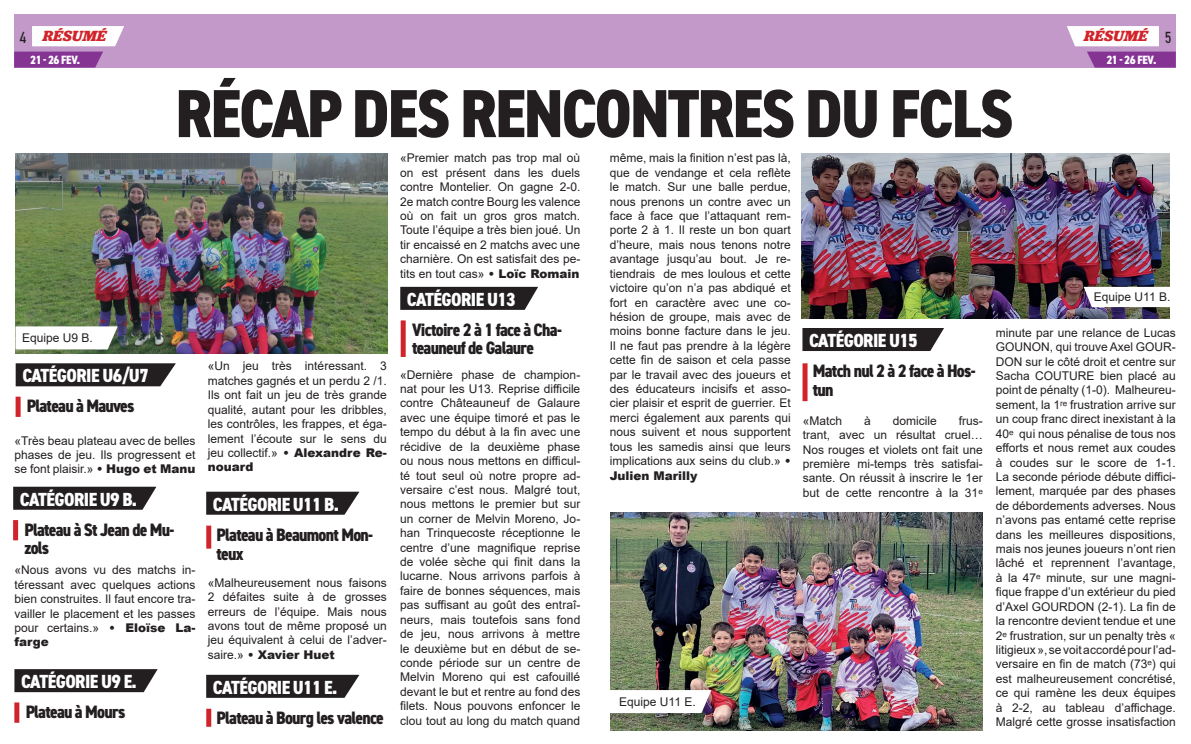
<style>
.page{position:relative;width:1191px;height:744px;background:#fff}
.page>*{position:absolute;margin:0;border:0;box-sizing:border-box;transform-origin:0 0}
.t1{font:800 condensed 68px "DIN2014";letter-spacing:-.03em;color:#231f20}
.t2{font:800 condensed 19px "DIN2014";letter-spacing:-.03em;color:#fff}
.t3{font:800 condensed 18px/18.5px "DIN2014";letter-spacing:-.04em;color:#231f20}
.t4{font:condensed 16.2px "DIN2014";color:#231f20}
.t5{font:italic 700 15.3px "Jubilat";color:#d1232a}
.t6{font:12px/14.4px "Arial";color:#231f20;text-align:justify}
.t7{font:800 condensed 12px "DIN2014";letter-spacing:-.04em;color:#fff}
.s1{font-family:"DIN2014";font-weight:400;font-style:normal;font-stretch:condensed;font-size:16.2px;color:#231f20}
.s2{font-weight:900}
</style>
<div class="page">
<img style="left:801px;top:153px;width:368px;height:165px">
<svg style="left:1083px;top:286px;width:87px;height:21px"></svg>
<img style="left:15px;top:153px;width:373px;height:200px">
<svg style="left:15px;top:326px;width:103px;height:23px"></svg>
<svg style="left:16px;top:363px;width:160px;height:23px;background:#302c2d"></svg>
<div style="left:16px;top:396px;width:5px;height:20px;background:#d1232a"></div>
<svg style="left:14px;top:669px;width:144px;height:22px;background:#2f2b2c"></svg>
<div style="left:14px;top:702px;width:5px;height:20px;background:#d1232a"></div>
<svg style="left:13px;top:486px;width:143px;height:23px;background:#332f30"></svg>
<div style="left:13px;top:519px;width:5px;height:21px;background:#d1232a"></div>
<div style="left:802px;top:328px;width:142px;height:23px;background:#231f20"></div>
<div style="left:802px;top:363px;width:5px;height:38px;background:#d1232a"></div>
<svg style="left:400px;top:286px;width:138px;height:23px;background:#353132"></svg>
<div style="left:401px;top:320px;width:5px;height:36px;background:#d1232a"></div>
<svg style="left:206px;top:491px;width:153px;height:23px;background:#332f30"></svg>
<div style="left:206px;top:525px;width:5px;height:23px;background:#d1232a"></div>
<svg style="left:206px;top:674px;width:153px;height:23px;background:#343031"></svg>
<div style="left:206px;top:708px;width:5px;height:18px;background:#d1232a"></div>
<div style="left:14px;top:14px;width:1161px;height:54px;background:#c299c9"></div>
<div style="left:32px;top:26px;width:92px;height:20px;background:#fff"></div>
<div style="left:1067px;top:26px;width:92px;height:20px;background:#fff"></div>
<svg style="left:1087px;top:52px;width:88px;height:16px"></svg>
<svg style="left:14px;top:52px;width:89px;height:16px"></svg>
<img style="left:610px;top:512px;width:372px;height:218px">
<svg style="left:610px;top:689px;width:101px;height:23px"></svg>
<p class="t5" style="left:43px;top:26px;width:65px">RÉSUMÉ</p>
<p class="t5" style="left:1084px;top:26px;width:89px">RÉSUMÉ <span class="s1">5</span></p>
<p class="t7" style="left:1106px;top:52px;width:52px">21 - 26 fev.</p>
<h3 class="t4" style="left:20px;top:26px;width:8px">4</h3>
<p class="t7" style="left:30px;top:52px;width:52px">21 - 26 fev.</p>
<h1 class="t1" style="left:175px;top:68px;width:839px">RÉCAP DES RENCONTRES DU FCLS</h1>
<p class="t6" style="left:22px;top:330px;width:72px">Equipe U9 B.</p>
<h2 class="t2" style="left:22px;top:363px;width:128px">CATÉGORIE U6/U7</h2>
<h3 class="t3" style="left:27px;top:396px;width:109px">Plateau à Mauves</h3>
<p class="t6" style="left:15px;top:432px;width:182px">«Très beau plateau avec de belles phases de jeu. Ils progressent et se font plaisir.» <span class="s2">• Hugo et Manu</span></p>
<h2 class="t2" style="left:20px;top:486px;width:119px">CATÉGORIE U9 B.</h2>
<h3 class="t3" style="left:24px;top:519px;width:151px">Plateau à St Jean de Mu&shy;zols</h3>
<p class="t6" style="left:15px;top:562px;width:183px">«Nous avons vu des matchs in&shy;téressant avec quelques actions bien construites. Il faut encore tra&shy;vailler le placement et les passes pour certains.» <span class="s2">• Eloïse La&shy;farge</span></p>
<h2 class="t2" style="left:21px;top:668px;width:117px">CATÉGORIE U9 E.</h2>
<h3 class="t3" style="left:26px;top:702px;width:101px">Plateau à Mours</h3>
<p class="t6" style="left:208px;top:358px;width:181px">«Un jeu très intéressant. 3 matches gagnés et un perdu 2 /1.<br>Ils ont fait un jeu de très grande qualité, autant pour les dribbles, les contrôles, les frappes, et éga&shy;lement l’écoute sur le sens du jeu collectif.» <span class="s2">• Alexandre Re&shy;nouard</span></p>
<h2 class="t2" style="left:213px;top:491px;width:128px">CATÉGORIE U11 B.</h2>
<h3 class="t3" style="left:217px;top:525px;width:158px">Plateau à Beaumont Mon&shy;teux</h3>
<p class="t6" style="left:208px;top:574px;width:181px">«Malheureusement nous faisons 2 défaites suite à de grosses erreurs de l’équipe. Mais nous avons tout de même proposé un jeu équivalent à celui de l’adver&shy;saire.» <span class="s2">• Xavier Huet</span></p>
<h2 class="t2" style="left:213px;top:674px;width:126px">CATÉGORIE U11 E.</h2>
<h3 class="t3" style="left:217px;top:708px;width:169px">Plateau à Bourg les valence</h3>
<p class="t6" style="left:400px;top:151px;width:182px">«Premier match pas trop mal où on est présent dans les duels contre Montelier. On gagne 2-0.<br>2e match contre Bourg les valence où on fait un gros gros match.<br>Toute l’équipe a très bien joué. Un tir encaissé en 2 matchs avec une charnière. On est satisfait des pe&shy;tits en tout cas» <span class="s2">• Loïc Romain</span></p>
<h2 class="t2" style="left:407px;top:286px;width:110px">CATÉGORIE U13</h2>
<h3 class="t3" style="left:412px;top:320px;width:151px">Victoire 2 à 1 face à Cha&shy;teauneuf de Galaure</h3>
<p class="t6" style="left:400px;top:367px;width:182px">«Dernière phase de champion&shy;nat pour les U13. Reprise difficile contre Châteauneuf de Galaure avec une équipe timoré et pas le tempo du début à la fin avec une récidive de la deuxième phase ou nous nous mettons en difficul&shy;té tout seul où notre propre ad&shy;versaire c’est nous. Malgré tout, nous mettons le premier but sur un corner de Melvin Moreno, Jo&shy;han Trinquecoste réceptionne le centre d’une magnifique reprise de volée sèche qui finit dans la lucarne. Nous arrivons parfois à faire de bonnes séquences, mais pas suffisant au goût des entraî&shy;neurs, mais toutefois sans fond de jeu, nous arrivons à mettre le deuxième but en début de se&shy;conde période sur un centre de Melvin Moreno qui est cafouillé devant le but et rentre au fond des filets. Nous pouvons enfoncer le clou tout au long du match quand</p>
<p class="t6" style="left:609px;top:151px;width:182px">même, mais la finition n’est pas là, que de vendange et cela reflète le match. Sur une balle perdue, nous prenons un contre avec un face à face que l’attaquant rem&shy;porte 2 à 1. Il reste un bon quart d’heure, mais nous tenons notre avantage jusqu’au bout. Je re&shy;tiendrais de mes loulous et cette victoire qu’on n’a pas abdiqué et fort en caractère avec une co&shy;hésion de groupe, mais avec de moins bonne facture dans le jeu.<br>Il ne faut pas prendre à la légère cette fin de saison et cela passe par le travail avec des joueurs et des éducateurs incisifs et asso&shy;cier plaisir et esprit de guerrier. Et merci également aux parents qui nous suivent et nous supportent tous les samedis ainsi que leurs implications aux seins du club.» <span class="s2">• Julien Marilly</span></p>
<h2 class="t2" style="left:809px;top:327px;width:110px">CATÉGORIE U15</h2>
<h3 class="t3" style="left:813px;top:361px;width:164px">Match nul 2 à 2 face à Hos&shy;tun</h3>
<p class="t6" style="left:802px;top:413px;width:182px;text-indent:156px">frus&shy;trant, avec un résultat cruel… Nos rouges et violets ont fait une première mi-temps très satisfai&shy;sante. On réussit à inscrire le 1er but de cette rencontre à la 31ᵉ</p>
<p class="t6" style="left:802px;top:413px;width:41px">«Match</p>
<p class="t6" style="left:864px;top:413px;width:8px">à</p>
<p class="t6" style="left:892px;top:413px;width:46px">domicile</p>
<p class="t6" style="left:619px;top:694px;width:78px">Equipe U11 E.</p>
<p class="t6" style="left:1094px;top:289px;width:78px">Equipe U11 B.</p>
<p class="t6" style="left:995px;top:325px;width:181px">minute par une relance de Lucas GOUNON, qui trouve Axel GOUR-DON sur le côté droit et centre sur Sacha COUTURE bien placé au point de pénalty (1-0). Malheureu&shy;sement, la 1ʳᵉ frustration arrive sur un coup franc direct inexistant à la 40ᵉ qui nous pénalise de tous nos efforts et nous remet aux coudes à coudes sur le score de 1-1.<br>La seconde période débute diffici&shy;lement, marquée par des phases de débordements adverses. Nous n’avons pas entamé cette reprise dans les meilleures dispositions, mais nos jeunes joueurs n’ont rien lâché et reprennent l’avantage, à la 47ᵉ minute, sur une magni&shy;fique frappe d’un extérieur du pied d’Axel GOURDON (2-1). La fin de la rencontre devient tendue et une 2ᵉ frustration, sur un penalty très « litigieux », se voit accordé pour l’ad&shy;versaire en fin de match (73ᵉ) qui est malheureusement concrétisé, ce qui ramène les deux équipes à 2-2, au tableau d’affichage.<br>Malgré cette grosse insatisfaction</p>
</div>
